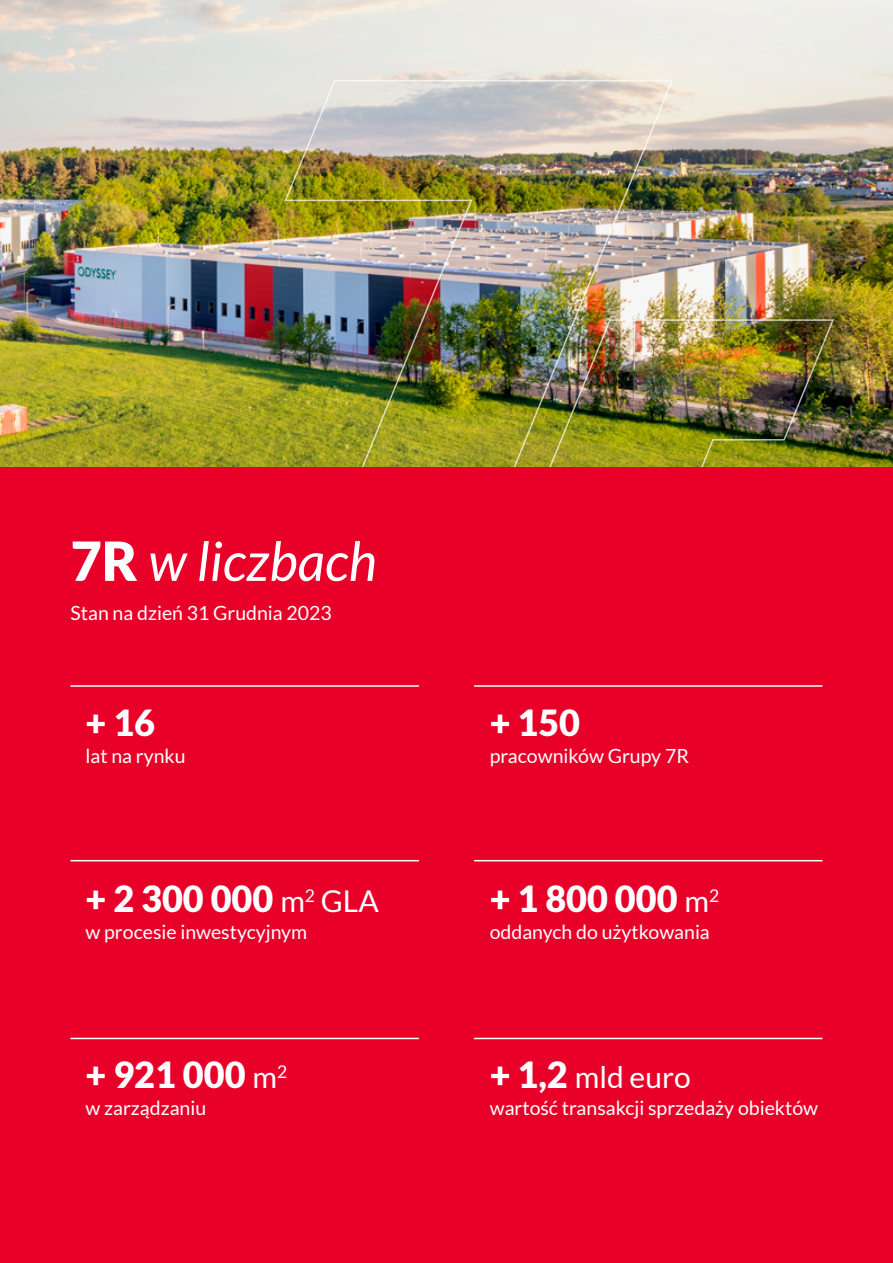
<style>
.page{position:relative;width:893px;height:1263px;background:#fff}
.page>*{position:absolute;margin:0;border:0;box-sizing:border-box;transform-origin:0 0}
.t1{font:italic 54px "Lato";color:#fff}
.t2{font:900 36px "Lato";color:#fff}
.t3{font:30px "Lato";color:#fff}
.t4{font:19.5px "Lato";color:#fff}
.s1{font-weight:900;font-style:normal}
.s2{font-weight:400;font-size:30px}
.s3{font-weight:900;font-size:36px}
</style>
<div class="page">
<img style="left:0;top:0;width:893px;height:468px">
<img style="left:283px;top:79px;width:552px;height:389px">
<div style="left:0;top:468px;width:893px;height:795px;background:#e90029"></div>
<hr style="left:70px;top:685px;width:349px;height:2px;background:#fff">
<hr style="left:70px;top:860px;width:349px;height:1px;background:#fff">
<hr style="left:70px;top:1038px;width:349px;height:1px;background:#fff">
<hr style="left:474px;top:685px;width:348px;height:2px;background:#fff">
<hr style="left:474px;top:860px;width:348px;height:1px;background:#fff">
<hr style="left:474px;top:1038px;width:348px;height:1px;background:#fff">
<h1 class="t1" style="left:70px;top:531px;width:308px"><span class="s1">7R</span> w liczbach</h1>
<p class="t4" style="left:70px;top:602px;width:263px">Stan na dzień 31 Grudnia 2023</p>
<h2 class="t2" style="left:86px;top:702px;width:71px">+ 16</h2>
<p class="t4" style="left:86px;top:745px;width:102px">lat na rynku</p>
<h2 class="t2" style="left:86px;top:878px;width:295px">+ 2 300 000 <span class="s2">m</span><sup>2</sup> <span class="s2">GLA</span></h2>
<p class="t4" style="left:86px;top:921px;width:223px">w procesie inwestycyjnym</p>
<h2 class="t2" style="left:86px;top:1054px;width:203px">+ 921 000 <span class="s2">m</span><sup>2</sup></h2>
<p class="t4" style="left:86px;top:1097px;width:122px">w zarządzaniu</p>
<h2 class="t2" style="left:490px;top:702px;width:92px">+ 150</h2>
<p class="t4" style="left:490px;top:745px;width:201px">pracowników Grupy 7R</p>
<h2 class="t2" style="left:490px;top:878px;width:231px">+ 1 800 000 <span class="s2">m</span><sup>2</sup></h2>
<p class="t4" style="left:490px;top:921px;width:222px">oddanych do użytkowania</p>
<h3 class="t3" style="left:490px;top:1060px;width:203px"><span class="s3">+ 1,2</span> mld euro</h3>
<p class="t4" style="left:490px;top:1097px;width:330px">wartość transakcji sprzedaży obiektów</p>
</div>
